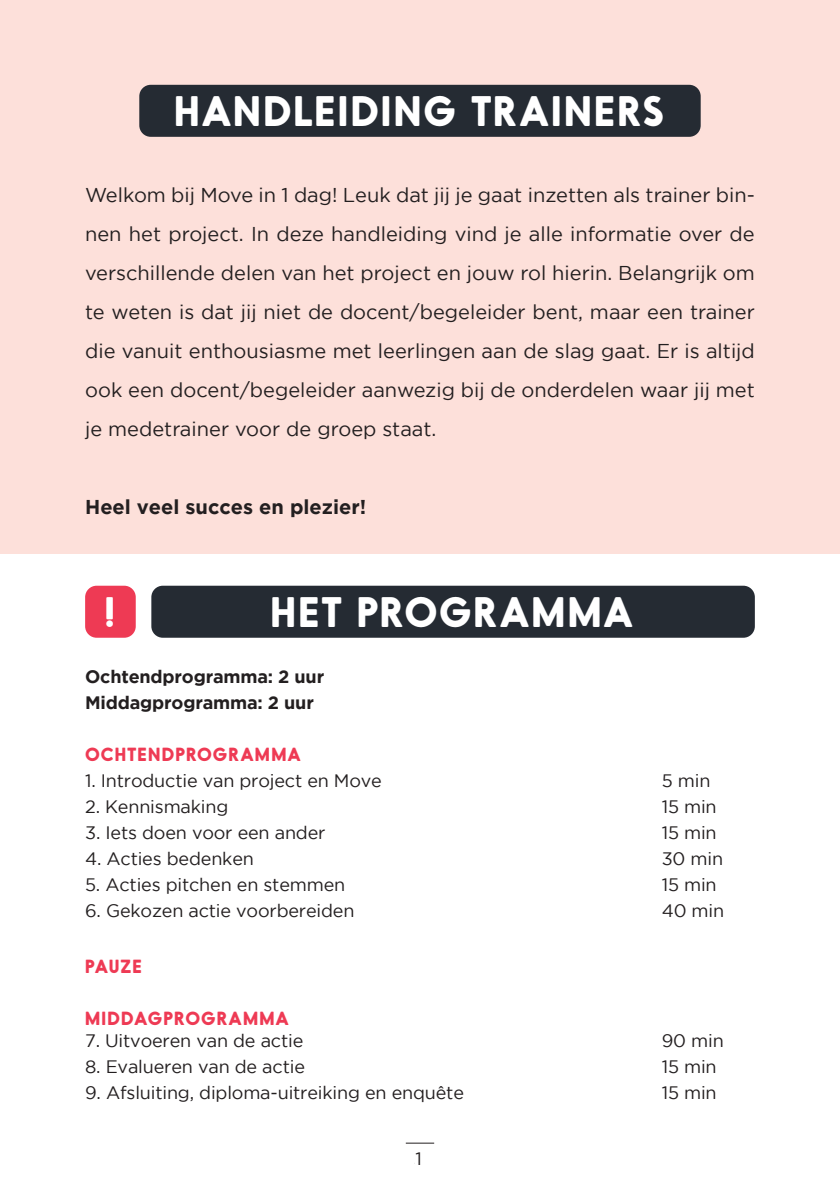
<style>
.page{position:relative;width:840px;height:1191px;background:#fff}
.page>*{position:absolute;margin:0;border:0;box-sizing:border-box;transform-origin:0 0}
.t1{font:700 40.4px "Odudo Soft";letter-spacing:.04em;color:#fff}
.t2{font:20px/39px "Gotham";color:#231f20;text-align:justify}
.t3{font:700 20px "Gotham";color:#231f20}
.t4{font:18px "Gotham";letter-spacing:-.01em;color:#231f20}
.t5{font:700 18px/26px "Gotham";letter-spacing:-.01em;color:#231f20}
.t6{font:700 18px "Odudo Soft";letter-spacing:.05em;color:#ee3a54}
.t7{font:18px "Gotham";color:#231f20}
</style>
<div class="page">
<svg style="left:405px;top:1142px;width:29px;height:1px"></svg>
<div style="left:0;top:0;width:839px;height:553px;background:#fde0da"></div>
<div style="left:151px;top:586px;width:603px;height:52px;background:#252b33;border-radius:11px"></div>
<div style="left:85px;top:586px;width:51px;height:52px;background:#ee3a54;border-radius:11px"></div>
<div style="left:139px;top:85px;width:561px;height:52px;background:#252b33;border-radius:11px"></div>
<h1 class="t1" style="left:174px;top:85px;width:491px">HANDLEIDING TRAINERS</h1>
<p class="t2" style="left:85px;top:175px;width:671px">Welkom bij Move in 1 dag! Leuk dat jij je gaat inzetten als trainer bin&shy;nen het project. In deze handleiding vind je alle informatie over de verschillende delen van het project en jouw rol hierin. Belangrijk om te weten is dat jij niet de docent/begeleider bent, maar een trainer die vanuit enthousiasme met leerlingen aan de slag gaat. Er is altijd ook een docent/begeleider aanwezig bij de onderdelen waar jij met je medetrainer voor de groep staat.</p>
<p class="t3" style="left:85px;top:495px;width:282px">Heel veel succes en plezier!</p>
<h1 class="t1" style="left:105px;top:586px;width:11px">!</h1>
<h1 class="t1" style="left:270px;top:586px;width:365px">HET PROGRAMMA</h1>
<p class="t5" style="left:85px;top:663px;width:240px">Ochtendprogramma: 2 uur<br>Middagprogramma: 2 uur</p>
<p class="t6" style="left:85px;top:743px;width:217px">OCHTENDPROGRAMMA</p>
<p class="t4" style="left:85px;top:771px;width:298px">1. Introductie van project en Move</p>
<p class="t4" style="left:661px;top:771px;width:50px">5 min</p>
<p class="t4" style="left:85px;top:797px;width:145px">2. Kennismaking</p>
<p class="t4" style="left:661px;top:797px;width:56px">15 min</p>
<p class="t4" style="left:85px;top:823px;width:242px">3. Iets doen voor een ander</p>
<p class="t4" style="left:661px;top:823px;width:56px">15 min</p>
<p class="t4" style="left:85px;top:849px;width:170px">4. Acties bedenken</p>
<p class="t4" style="left:661px;top:849px;width:63px">30 min</p>
<p class="t4" style="left:85px;top:875px;width:261px">5. Acties pitchen en stemmen</p>
<p class="t4" style="left:661px;top:875px;width:56px">15 min</p>
<p class="t4" style="left:85px;top:901px;width:271px">6. Gekozen actie voorbereiden</p>
<p class="t4" style="left:661px;top:901px;width:64px">40 min</p>
<p class="t6" style="left:85px;top:955px;width:58px">PAUZE</p>
<p class="t6" style="left:85px;top:1007px;width:205px">MIDDAGPROGRAMMA</p>
<p class="t4" style="left:85px;top:1031px;width:220px">7. Uitvoeren van de actie</p>
<p class="t4" style="left:661px;top:1031px;width:63px">90 min</p>
<p class="t4" style="left:85px;top:1057px;width:221px">8. Evalueren van de actie</p>
<p class="t4" style="left:661px;top:1057px;width:56px">15 min</p>
<p class="t4" style="left:85px;top:1083px;width:380px">9. Afsluiting, diploma-uitreiking en enquête</p>
<p class="t4" style="left:661px;top:1083px;width:56px">15 min</p>
<p class="t4" style="left:414px;top:1148px;width:12px">2</p>
<p class="t7" style="left:415px;top:1148px;width:8px">1</p>
</div>
